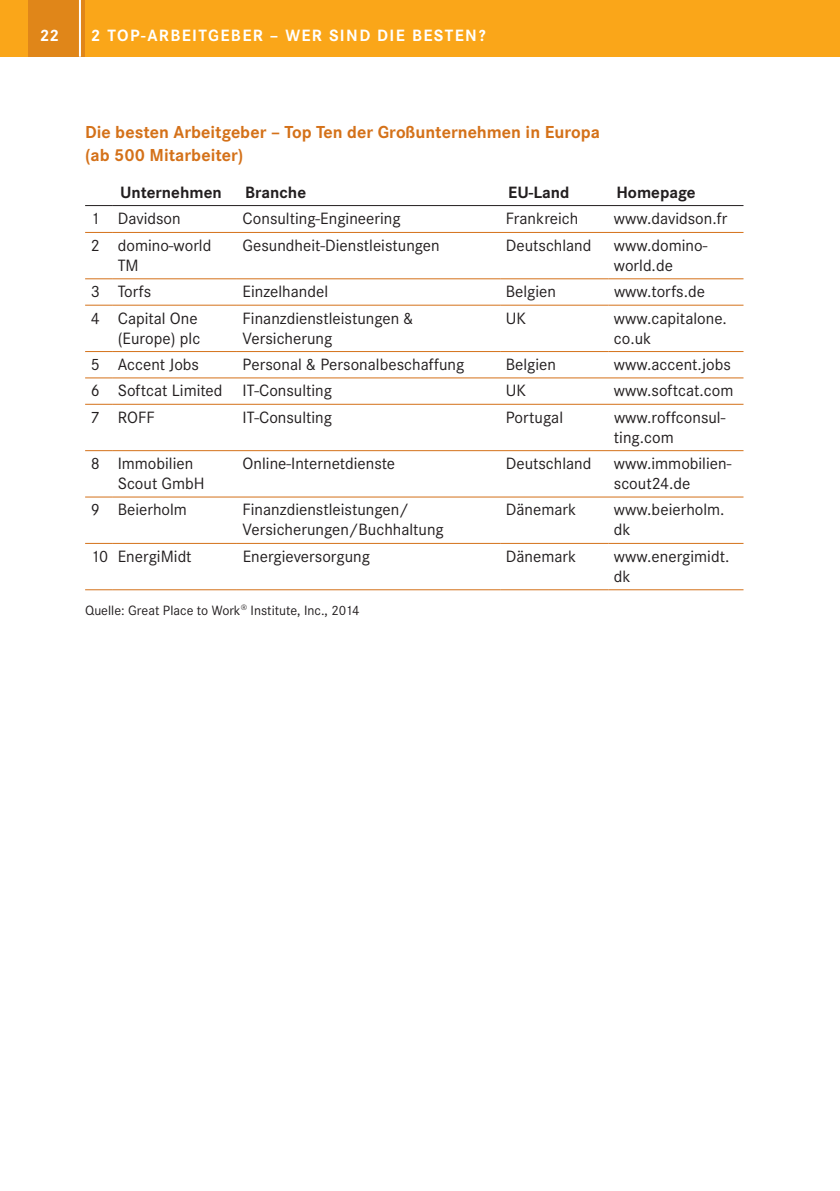
<style>
.page{position:relative;width:840px;height:1191px;background:#fff}
.page>*{position:absolute;margin:0;border:0;box-sizing:border-box;transform-origin:0 0}
.t1{font:700 18px/23px "Corporate S";color:#d47119}
.t2{font:17px/20px "Corporate S";color:#221e1f}
.t3{font:700 17px "Corporate S";letter-spacing:.08em;color:#fff}
.t4{font:700 17px "Corporate S";color:#221e1f}
.t5{font:14px "Corporate S";color:#221e1f}
</style>
<div class="page">
<div style="left:0;top:0;width:839px;height:57px;background:#faa619"></div>
<div style="left:28px;top:0;width:57px;height:57px;background:#e08619"></div>
<hr style="left:79px;top:0;width:2px;height:57px;background:#fff">
<svg style="left:85px;top:205px;width:27px;height:1px"></svg>
<hr style="left:112px;top:205px;width:631px;height:1px;background:#221e1f">
<svg style="left:85px;top:232px;width:27px;height:1px"></svg>
<hr style="left:112px;top:232px;width:631px;height:1px;background:#d47119">
<svg style="left:85px;top:278px;width:27px;height:1px"></svg>
<svg style="left:85px;top:305px;width:27px;height:1px"></svg>
<svg style="left:85px;top:543px;width:27px;height:1px"></svg>
<hr style="left:112px;top:278px;width:125px;height:1px;background:#d47119">
<hr style="left:112px;top:305px;width:125px;height:1px;background:#d47119">
<hr style="left:112px;top:543px;width:125px;height:1px;background:#d47119">
<hr style="left:237px;top:278px;width:263px;height:1px;background:#d47119">
<hr style="left:237px;top:305px;width:263px;height:1px;background:#d47119">
<hr style="left:237px;top:543px;width:263px;height:1px;background:#d47119">
<hr style="left:500px;top:278px;width:108px;height:1px;background:#d47119">
<hr style="left:500px;top:305px;width:108px;height:1px;background:#d47119">
<hr style="left:500px;top:543px;width:108px;height:1px;background:#d47119">
<hr style="left:608px;top:278px;width:135px;height:1px;background:#d47119">
<hr style="left:608px;top:305px;width:135px;height:1px;background:#d47119">
<hr style="left:608px;top:543px;width:135px;height:1px;background:#d47119">
<svg style="left:85px;top:351px;width:27px;height:1px"></svg>
<svg style="left:85px;top:589px;width:27px;height:1px"></svg>
<hr style="left:112px;top:351px;width:125px;height:1px;background:#d47119">
<hr style="left:112px;top:589px;width:125px;height:1px;background:#d47119">
<hr style="left:237px;top:351px;width:263px;height:1px;background:#d47119">
<hr style="left:237px;top:589px;width:263px;height:1px;background:#d47119">
<hr style="left:500px;top:351px;width:108px;height:1px;background:#d47119">
<hr style="left:500px;top:589px;width:108px;height:1px;background:#d47119">
<hr style="left:608px;top:351px;width:135px;height:1px;background:#d47119">
<hr style="left:608px;top:589px;width:135px;height:1px;background:#d47119">
<svg style="left:85px;top:377px;width:27px;height:1px"></svg>
<hr style="left:112px;top:377px;width:631px;height:1px;background:#d47119">
<svg style="left:85px;top:404px;width:27px;height:1px"></svg>
<hr style="left:112px;top:404px;width:631px;height:1px;background:#d47119">
<svg style="left:85px;top:450px;width:27px;height:1px"></svg>
<hr style="left:112px;top:450px;width:631px;height:1px;background:#d47119">
<svg style="left:85px;top:496px;width:27px;height:1px"></svg>
<hr style="left:112px;top:496px;width:631px;height:1px;background:#d47119">
<p class="t3" style="left:40px;top:29px;width:21px">22</p>
<p class="t3" style="left:91px;top:29px;width:396px">2 TOP-ARBEITGEBER – WER SIND DIE BESTEN?</p>
<p class="t1" style="left:85px;top:122px;width:516px">Die besten Arbeitgeber – Top Ten der Großunternehmen in Europa (ab 500 Mitarbeiter)</p>
<p class="t4" style="left:120px;top:186px;width:103px">Unter nehmen</p>
<p class="t4" style="left:245px;top:186px;width:63px">Branche</p>
<p class="t4" style="left:508px;top:186px;width:63px">EU-Land</p>
<p class="t4" style="left:616px;top:186px;width:81px">Homepage</p>
<p class="t2" style="left:91px;top:210px;width:91px">1 Davidson</p>
<p class="t2" style="left:242px;top:210px;width:159px">Consulting-Engineering</p>
<p class="t2" style="left:505px;top:210px;width:74px">Frankreich</p>
<p class="t2" style="left:613px;top:210px;width:115px">www.davidson.fr</p>
<p class="t2" style="left:118px;top:237px;width:95px;text-indent:-27px">2 domino-world<br>TM</p>
<p class="t2" style="left:242px;top:237px;width:198px">Gesundheit-Dienstleistungen</p>
<p class="t2" style="left:505px;top:237px;width:87px">Deutschland</p>
<p class="t2" style="left:613px;top:237px;width:95px">www.domino&shy;world.de</p>
<p class="t2" style="left:91px;top:283px;width:62px">3 Torfs</p>
<p class="t2" style="left:242px;top:283px;width:87px">Einzelhandel</p>
<p class="t2" style="left:505px;top:283px;width:52px">Belgien</p>
<p class="t2" style="left:613px;top:283px;width:92px">www.torfs.de</p>
<p class="t2" style="left:91px;top:309px;width:111px;text-align:right">4 Capital One (Europe) plc</p>
<p class="t2" style="left:242px;top:309px;width:172px">Finanzdienstleistungen &amp;<br>Versicherung</p>
<p class="t2" style="left:505px;top:309px;width:22px">UK</p>
<p class="t2" style="left:613px;top:309px;width:114px">www.capitalone. co.uk</p>
<p class="t2" style="left:91px;top:356px;width:110px">5 Accent Jobs</p>
<p class="t2" style="left:242px;top:356px;width:223px">Personal &amp; Personalbeschaffung</p>
<p class="t2" style="left:505px;top:356px;width:52px">Belgien</p>
<p class="t2" style="left:613px;top:356px;width:118px">www.accent.jobs</p>
<p class="t2" style="left:91px;top:382px;width:243px">6 Softcat Limited IT-Consulting</p>
<p class="t2" style="left:505px;top:382px;width:22px">UK</p>
<p class="t2" style="left:613px;top:382px;width:121px">www.softcat.com</p>
<p class="t2" style="left:91px;top:408px;width:65px">7 ROFF</p>
<p class="t2" style="left:242px;top:408px;width:91px">IT-Consulting</p>
<p class="t2" style="left:505px;top:408px;width:59px">Portugal</p>
<p class="t2" style="left:613px;top:408px;width:113px">www.roffconsul&shy;ting.com</p>
<p class="t2" style="left:118px;top:455px;width:88px;text-indent:-27px">8 Immobilien<br>Scout GmbH</p>
<p class="t2" style="left:242px;top:455px;width:154px">Online-Internetdienste</p>
<p class="t2" style="left:505px;top:455px;width:87px">Deutschland</p>
<p class="t2" style="left:613px;top:455px;width:119px">www.immobilien&shy;scout24.de</p>
<p class="t2" style="left:91px;top:501px;width:97px">9 Beierholm</p>
<p class="t2" style="left:242px;top:501px;width:203px">Finanzdienstleistungen/<br>Versicherungen/Buchhaltung</p>
<p class="t2" style="left:505px;top:501px;width:72px">Dänemark</p>
<p class="t2" style="left:613px;top:501px;width:112px">www.beierholm. dk</p>
<p class="t2" style="left:91px;top:547px;width:102px">10 EnergiMidt</p>
<p class="t2" style="left:242px;top:547px;width:129px">Energieversorgung</p>
<p class="t2" style="left:505px;top:547px;width:72px">Dänemark</p>
<p class="t2" style="left:613px;top:547px;width:117px">www.energimidt. dk</p>
<p class="t5" style="left:85px;top:605px;width:276px">Quelle: Great Place to Work<sup>®</sup> Institute, Inc., 2014</p>
</div>
